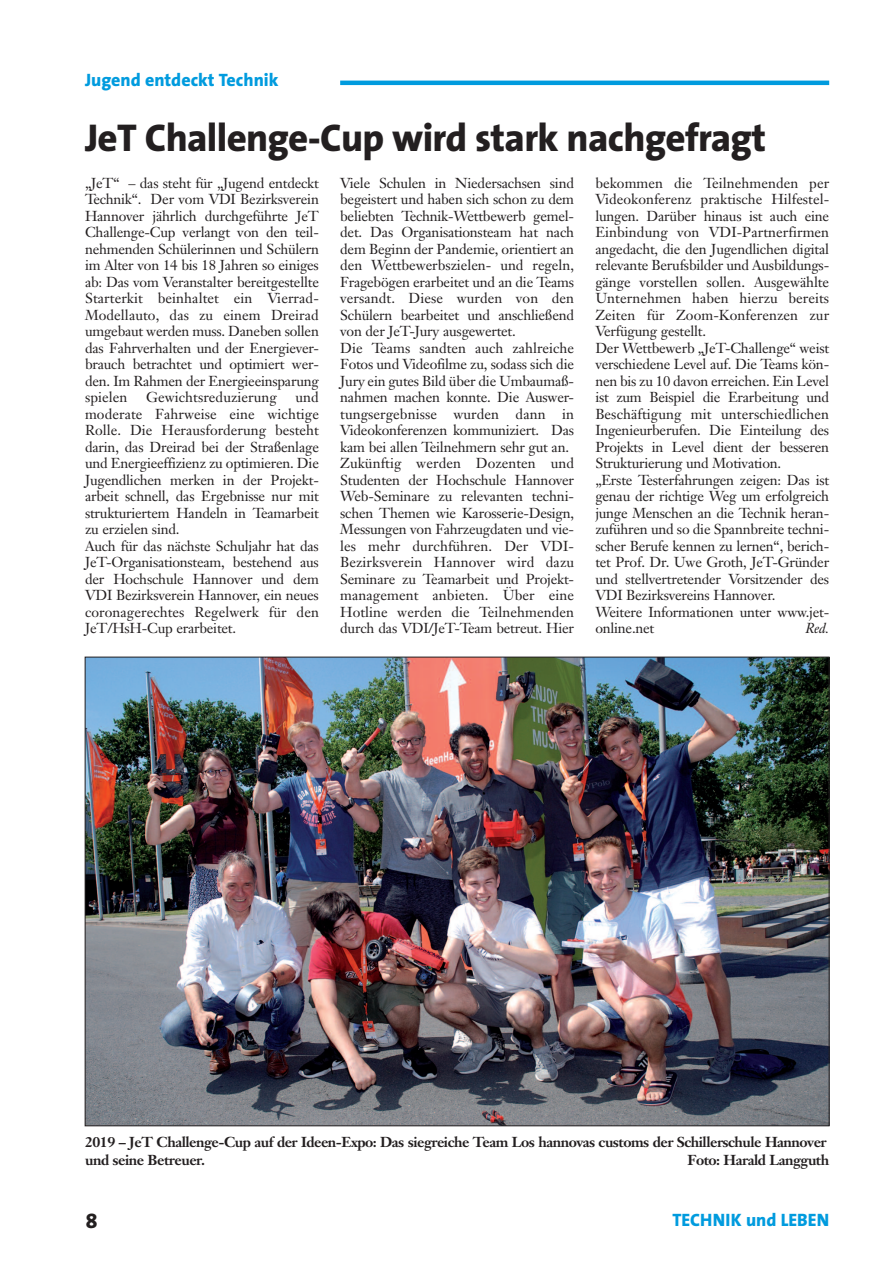
<style>
.page{position:relative;width:893px;height:1263px;background:#fff}
.page>*{position:absolute;margin:0;border:0;box-sizing:border-box;transform-origin:0 0}
.t1{font:800 39px "The Sans";letter-spacing:-.02em;color:#231f20}
.t2{font:21px "The Sans Extra Bold Caps";color:#231f20}
.t3{font:800 18px "The Sans";color:#009bde}
.t4{font:14.25px/16.5px "Janson Text";letter-spacing:-.015em;color:#231f20}
.t5{font:700 14.25px/17.4px "Janson Text";letter-spacing:-.035em;color:#231f20}
.t6{font:14.25px "Janson Text";letter-spacing:.005em;color:#231f20}
.t7{font:italic 14.25px "Janson Text";color:#231f20}
</style>
<div class="page">
<hr style="left:340px;top:81px;width:489px;height:4px;background:#009bde">
<img style="left:87px;top:659px;width:740px;height:465px">
<p class="t3" style="left:85px;top:72px;width:195px">Jugend entdeckt Technik</p>
<h1 class="t1" style="left:85px;top:123px;width:683px">JeT Challenge-Cup wird stark nachgefragt</h1>
<p class="t4" style="left:85px;top:176px;width:235px;text-align:justify">„JeT“ – das steht für „Jugend entdeckt Technik“. Der vom VDI Bezirksverein Hannover jährlich durchgeführte JeT Challenge-Cup verlangt von den teil&shy;nehmenden Schülerinnen und Schülern im Alter von 14 bis 18 Jahren so einiges ab: Das vom Veranstalter bereitgestellte Starterkit beinhaltet ein Vierrad-Modellauto, das zu einem Dreirad umgebaut werden muss. Daneben sollen das Fahrverhalten und der Energiever&shy;brauch betrachtet und optimiert wer&shy;den. Im Rahmen der Energieeinsparung spielen</p>
<p class="t4" style="left:340px;top:176px;width:235px">Viele Schulen in Niedersachsen sind begeistert und haben sich schon zu dem beliebten Technik-Wettbewerb gemel&shy;det. Das Organisationsteam hat nach dem Beginn der Pandemie, orientiert an den Wettbewerbszielen- und regeln, Fragebögen erarbeitet und an die Teams versandt. Diese wurden von den Schülern bearbeitet und anschließend von der JeT-Jury ausgewertet.<br>Die Teams sandten auch zahlreiche Fotos und Videofilme zu, sodass sich die Jury ein gutes Bild über die Umbaumaß&shy;nahmen machen konnte. Die Auswer&shy;tungsergebnisse wurden dann in Videokonferenzen kommuniziert. Das kam bei allen Teilnehmern sehr gut an.<br>Zukünftig werden Dozenten und Studenten der Hochschule Hannover Web-Seminare zu relevanten techni&shy;schen Themen wie Karosserie-Design, Messungen von Fahrzeugdaten und vie&shy;les mehr durchführen. Der VDI-Bezirksverein Hannover wird dazu Seminare zu Teamarbeit und Projekt&shy;management anbieten. Über eine Hotline werden die Teilnehmenden durch das VDI/JeT-Team betreut. Hier</p>
<p class="t4" style="left:595px;top:176px;width:235px">bekommen die Teilnehmenden per Videokonferenz praktische Hilfestel&shy;lungen. Darüber hinaus ist auch eine Einbindung von VDI-Partnerfirmen angedacht, die den Jugendlichen digital relevante Berufsbilder und Ausbildungs&shy;gänge vorstellen sollen. Ausgewählte Unternehmen haben hierzu bereits Zeiten für Zoom-Konferenzen zur Verfügung gestellt.<br>Der Wettbewerb „JeT-Challenge“ weist verschiedene Level auf. Die Teams kön&shy;nen bis zu 10 davon erreichen. Ein Level ist zum Beispiel die Erarbeitung und Beschäftigung mit unterschiedlichen Ingenieurberufen. Die Einteilung des Projekts in Level dient der besseren Strukturierung und Motivation.<br>„Erste Testerfahrungen zeigen: Das ist genau der richtige Weg um erfolgreich junge Menschen an die Technik heran&shy;zuführen und so die Spannbreite techni&shy;scher Berufe kennen zu lernen“, berich&shy;tet Prof. Dr. Uwe Groth, JeT-Gründer und stellvertretender Vorsitzender des VDI Bezirksvereins Hannover.<br>Weitere Informationen unter www.jet&shy;online.net</p>
<p class="t4" style="left:85px;top:390px;width:235px;text-indent:210px">und moderate Fahrweise eine wichtige Rolle. Die Herausforderung besteht darin, das Dreirad bei der Straßenlage und Energieeffizienz zu optimieren. Die Jugendlichen merken in der Projekt&shy;arbeit schnell, das Ergebnisse nur mit strukturiertem Handeln in Teamarbeit zu erzielen sind.<br>Auch für das nächste Schuljahr hat das JeT-Organisationsteam, bestehend aus der Hochschule Hannover und dem VDI Bezirksverein Hannover, ein neues coronagerechtes Regelwerk für den JeT/HsH-Cup erarbeitet.</p>
<p class="t6" style="left:146px;top:391px;width:132px">Gewichtsreduzierung</p>
<p class="t7" style="left:805px;top:623px;width:25px">Red.</p>
<p class="t5" style="left:85px;top:1135px;width:743px">2019 – JeT Challenge-Cup auf der Ideen-Expo: Das siegreiche Team Los hannovas customs der Schillerschule Hannover und seine Betreuer.</p>
<p class="t5" style="left:687px;top:1152px;width:143px">Foto: Harald Langguth</p>
<h2 class="t2" style="left:86px;top:1214px;width:13px">8</h2>
<p class="t3" style="left:672px;top:1212px;width:158px">TECHNIK und LEBEN</p>
</div>
